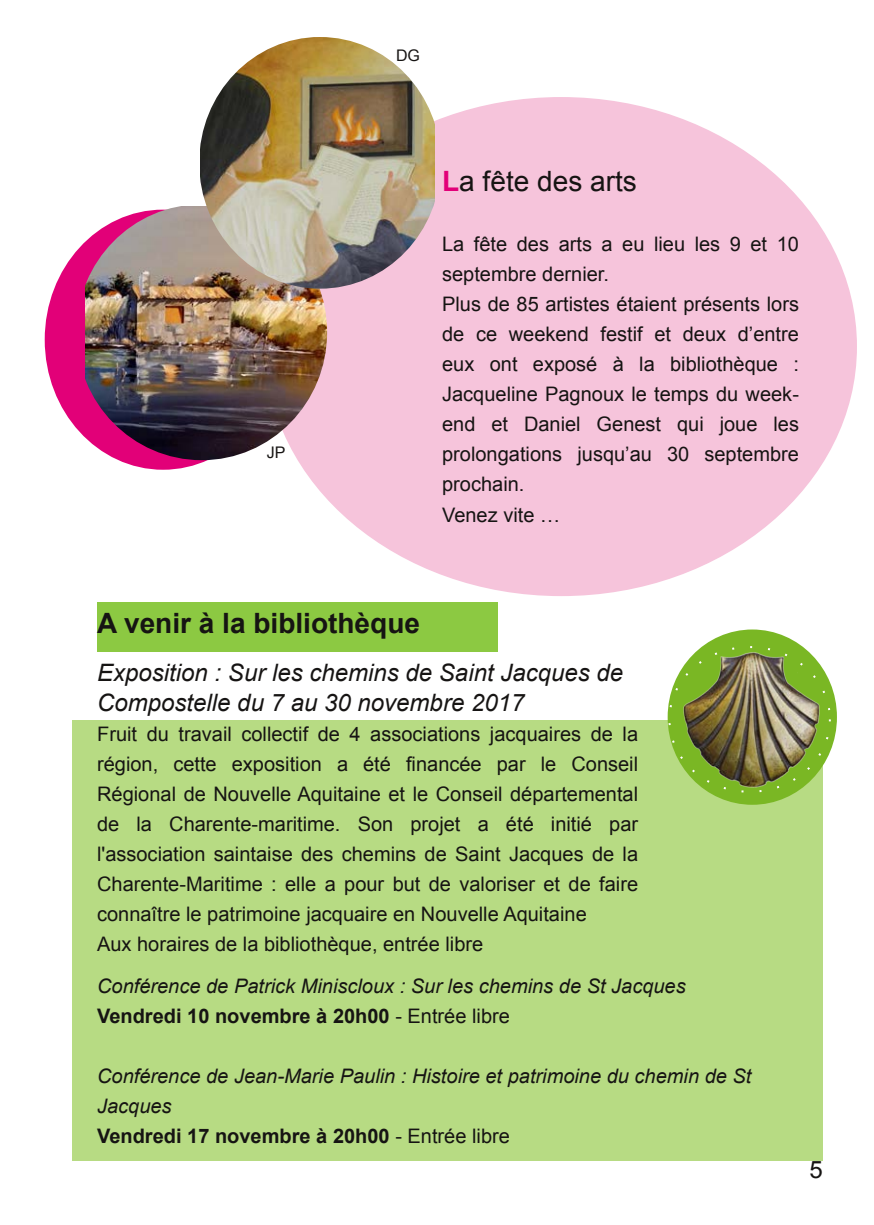
<style>
.page{position:relative;width:874px;height:1225px;background:#fff}
.page>*{position:absolute;margin:0;border:0;box-sizing:border-box;transform-origin:0 0}
.t1{font:700 28px "Arial";color:#161413}
.t2{font:28px "Arial";color:#161413}
.t3{font:italic 24px/30px "Arial";color:#161413}
.t4{font:24px "Arial";color:#161413}
.t5{font:20px/30px "Arial";color:#161413}
.t6{font:italic 20px/30px "Arial";color:#161413}
.t7{font:16px "Arial";color:#161413}
.s1{font-weight:700;color:#e20078}
.s2{font-weight:700;font-style:normal}
.s3{font-style:normal}
</style>
<div class="page">
<div style="left:265px;top:97px;width:591px;height:499px;background:#f6c4db;border-radius:50%"></div>
<div style="left:45px;top:210px;width:236px;height:260px;background:#e20078;border-radius:50%"></div>
<div style="left:72px;top:720px;width:750px;height:440px;background:#b7db83"></div>
<div style="left:667px;top:629px;width:169px;height:176px;background:#7ab724;border-radius:50%"></div>
<div style="left:97px;top:601px;width:400px;height:50px;background:#8cc942"></div>
<img style="left:680px;top:647px;width:142px;height:144px">
<img style="left:86px;top:206px;width:241px;height:254px">
<img style="left:200px;top:37px;width:234px;height:252px">
<p class="t7" style="left:396px;top:44px;width:25px">DG</p>
<p class="t7" style="left:266px;top:441px;width:20px">JP</p>
<h1 class="t2" style="left:442px;top:163px;width:196px"><span class="s1">L</span>a fête des arts</h1>
<p class="t5" style="left:442px;top:230px;width:358px">La fête des arts a eu lieu les 9 et 10 septembre dernier.<br>Plus de 85 artistes étaient présents lors de ce weekend festif et deux d’entre eux ont exposé à la bibliothèque :<br>Jacqueline Pagnoux le temps du week&shy;end et Daniel Genest qui joue les prolongations jusqu’au 30 septembre prochain.<br>Venez vite …</p>
<h1 class="t1" style="left:97px;top:605px;width:324px">A venir à la bibliothèque</h1>
<p class="t3" style="left:97px;top:658px;width:527px">Exposition : Sur les chemins de Saint Jacques de<br>Compostelle du 7 au 30 novembre 2017</p>
<p class="t5" style="left:97px;top:719px;width:542px">Fruit du travail collectif de 4 associations jacquaires de la région, cette exposition a été financée par le Conseil Régional de Nouvelle Aquitaine et le Conseil départemental de la Charente-maritime. Son projet a été initié par l'association saintaise des chemins de Saint Jacques de la Charente-Maritime : elle a pour but de valoriser et de faire connaître le patrimoine jacquaire en Nouvelle Aquitaine<br>Aux horaires de la bibliothèque, entrée libre</p>
<p class="t6" style="left:97px;top:971px;width:590px">Conférence de Patrick Miniscloux : Sur les chemins de St Jacques<br><span class="s2">Vendredi 10 novembre à 20h00</span> <span class="s3">- Entrée libre</span></p>
<p class="t6" style="left:97px;top:1061px;width:655px">Conférence de Jean-Marie Paulin : Histoire et patrimoine du chemin de St<br>Jacques<br><span class="s2">Vendredi 17 novembre à 20h00</span> <span class="s3">- Entrée libre</span></p>
<p class="t4" style="left:809px;top:1154px;width:15px">5</p>
</div>
